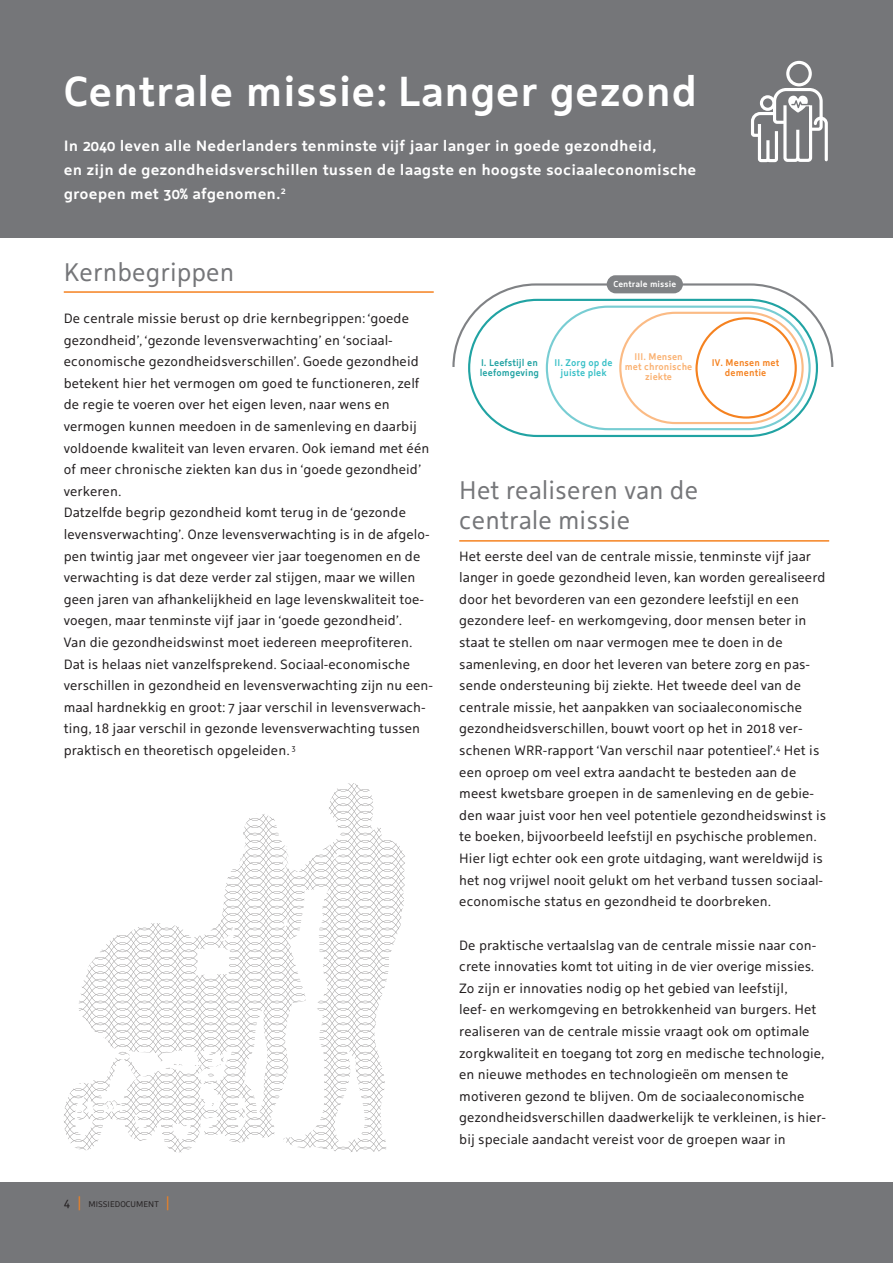
<style>
.page{position:relative;width:893px;height:1263px;background:#fff}
.page>*{position:absolute;margin:0;border:0;box-sizing:border-box;transform-origin:0 0}
.t1{font:700 42px "Holland Sans";color:#fff}
.t2{font:25.5px/30px "Holland Sans";color:#757679}
.t3{font:700 15px/24px "Holland Sans";color:#fff}
.t4{font:13.5px/21.6px "Holland Sans";color:#231f20}
.t5{font:700 9.75px/9.8px "Holland Sans";color:#fab171;text-align:center;scale:.9 1}
.t6{font:700 9.75px/9.8px "Holland Sans";color:#21a3a3;scale:.9 1}
.t7{font:700 9.75px/9.8px "Holland Sans";color:#39c0c7;text-align:center;scale:.9 1}
.t8{font:700 9.75px/9.8px "Holland Sans";color:#f58220;text-align:center;scale:.9 1}
.t9{font:700 8.7px "Holland Sans";color:#fff;scale:.95 1}
.t10{font:8.25px "Holland Sans";color:#231f20}
.s1{font-size:12px}
.s2{font-size:14.25px;color:#f58220}
</style>
<div class="page">
<div style="left:0;top:1182px;width:893px;height:81px;background:#757679"></div>
<hr style="left:64px;top:291px;width:370px;height:2px;background:#f58220">
<div style="left:0;top:0;width:893px;height:238px;background:#757679"></div>
<svg style="left:452px;top:275px;width:382px;height:267px"></svg>
<div style="left:469px;top:300px;width:348px;height:136px;background:#fff;border-radius:68px"></div>
<div style="left:468px;top:299px;width:350px;height:138px;border:2px solid #21a3a3;border-radius:68px"></div>
<div style="left:546px;top:306px;width:265px;height:124px;border:2px solid #78cdd3;border-radius:61px"></div>
<div style="left:619px;top:312px;width:185px;height:112px;border:2px solid #fbbb85;border-radius:55px"></div>
<div style="left:695px;top:317px;width:102px;height:102px;border:2px solid #f58220;border-radius:50%"></div>
<svg style="left:751px;top:61px;width:77px;height:102px"></svg>
<svg style="left:126px;top:850px;width:239px;height:294px"></svg>
<p class="t1" style="left:64px;top:75px;width:636px">Centrale missie: Langer gezond</p>
<p class="t3" style="left:64px;top:135px;width:634px">In 2040 leven alle Nederlanders tenminste vijf jaar langer in goede gezondheid,<br>en zijn de gezondheidsverschillen tussen de laagste en hoogste sociaaleconomische groepen met 30% afgenomen.<sup>2</sup></p>
<p class="t2" style="left:64px;top:259px;width:172px">Kernbegrippen</p>
<p class="t4" style="left:64px;top:309px;width:367px">De centrale missie berust op drie kernbegrippen: ‘goede gezondheid’, ‘gezonde levensverwachting’ en ‘sociaal&shy;economische gezondheidsverschillen’. Goede gezondheid betekent hier het vermogen om goed te functioneren, zelf de regie te voeren over het eigen leven, naar wens en vermogen kunnen meedoen in de samenleving en daarbij voldoende kwaliteit van leven ervaren. Ook iemand met één of meer chronische ziekten kan dus in ‘goede gezondheid’ verkeren.</p>
<p class="t4" style="left:64px;top:503px;width:367px">Datzelfde begrip gezondheid komt terug in de ‘gezonde levensverwachting’. Onze levensverwachting is in de afgelo&shy;pen twintig jaar met ongeveer vier jaar toegenomen en de verwachting is dat deze verder zal stijgen, maar we willen geen jaren van afhankelijkheid en lage levenskwaliteit toe&shy;voegen, maar tenminste vijf jaar in ‘goede gezondheid’.</p>
<p class="t4" style="left:64px;top:633px;width:371px">Van die gezondheidswinst moet iedereen meeprofiteren.<br>Dat is helaas niet vanzelfsprekend. Sociaal-economische verschillen in gezondheid en levensverwachting zijn nu een&shy;maal hardnekkig en groot: 7 jaar verschil in levensverwach&shy;ting, 18 jaar verschil in gezonde levensverwachting tussen praktisch en theoretisch opgeleiden. <sup>3</sup></p>
<p class="t10" style="left:64px;top:1201px;width:107px"><span class="s1">4</span> <span class="s2">|</span> MISSIEDOCUMENT <span class="s2">|</span></p>
<p class="t9" style="left:613px;top:280px;width:68px">Centrale missie</p>
<p class="t6" style="left:480px;top:359px;width:67px">I. Leefstijl en leefomgeving</p>
<p class="t7" style="left:554px;top:359px;width:66px">II. Zorg op de juiste plek</p>
<p class="t5" style="left:625px;top:353px;width:77px">III. Mensen met chronische ziekte</p>
<p class="t8" style="left:712px;top:359px;width:76px">IV. Mensen met dementie</p>
<p class="t2" style="left:459px;top:478px;width:241px">Het realiseren van de centrale missie</p>
<p class="t4" style="left:459px;top:546px;width:368px">Het eerste deel van de centrale missie, tenminste vijf jaar langer in goede gezondheid leven, kan worden gerealiseerd door het bevorderen van een gezondere leefstijl en een gezondere leef- en werkomgeving, door mensen beter in staat te stellen om naar vermogen mee te doen in de samenleving, en door het leveren van betere zorg en pas&shy;sende ondersteuning bij ziekte. Het tweede deel van de centrale missie, het aanpakken van sociaaleconomische gezondheidsverschillen, bouwt voort op het in 2018 ver&shy;schenen WRR-rapport ‘Van verschil naar potentieel’.<sup>4</sup> Het is een oproep om veel extra aandacht te besteden aan de meest kwetsbare groepen in de samenleving en de gebie&shy;den waar juist voor hen veel potentiele gezondheidswinst is te boeken, bijvoorbeeld leefstijl en psychische problemen.<br>Hier ligt echter ook een grote uitdaging, want wereldwijd is het nog vrijwel nooit gelukt om het verband tussen sociaal&shy;economische status en gezondheid te doorbreken.</p>
<p class="t4" style="left:459px;top:935px;width:368px">De praktische vertaalslag van de centrale missie naar con&shy;crete innovaties komt tot uiting in de vier overige missies.<br>Zo zijn er innovaties nodig op het gebied van leefstijl,<br>leef- en werkomgeving en betrokkenheid van burgers. Het realiseren van de centrale missie vraagt ook om optimale zorgkwaliteit en toegang tot zorg en medische technologie, en nieuwe methodes en technologieën om mensen te motiveren gezond te blijven. Om de sociaaleconomische gezondheidsverschillen daadwerkelijk te verkleinen, is hier&shy;bij speciale aandacht vereist voor de groepen waar in</p>
</div>
